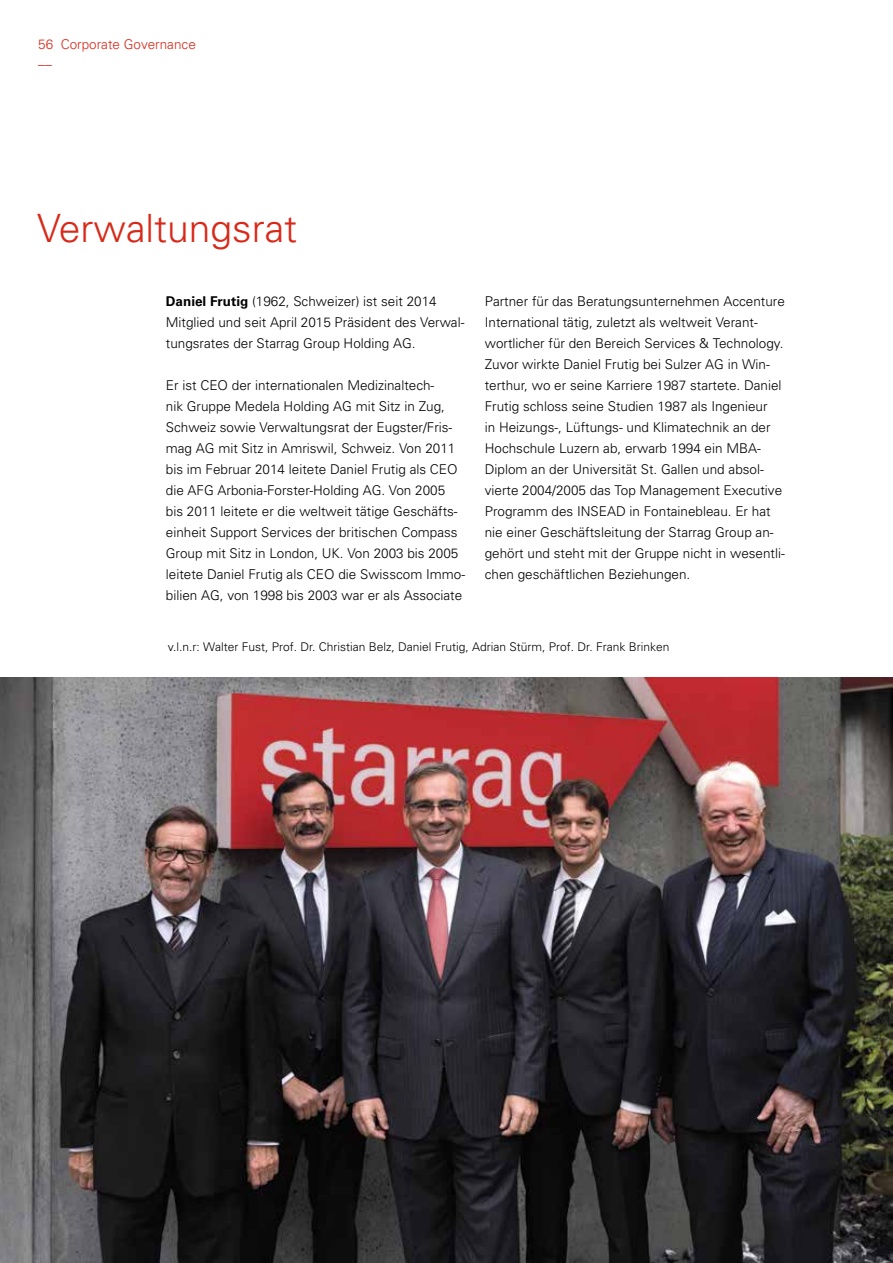
<style>
.page{position:relative;width:893px;height:1263px;background:#fff}
.page>*{position:absolute;margin:0;border:0;box-sizing:border-box;transform-origin:0 0}
.t1{font:300 39px "Univers";color:#d82818}
.t2{font:300 13.5px/21px "Univers";color:#000}
.t3{font:300 13.5px/19.5px "Univers";color:#d82818}
.t4{font:300 12px "Univers";color:#000}
.s1{font-weight:700}
</style>
<div class="page">
<img style="left:0;top:678px;width:893px;height:585px">
<p class="t3" style="left:38px;top:34px;width:159px">56 Corporate Governance ––</p>
<h1 class="t1" style="left:37px;top:205px;width:262px">Verwaltungsrat</h1>
<p class="t2" style="left:166px;top:290px;width:300px"><span class="s1">Daniel Frutig</span> (1962, Schweizer) ist seit 2014<br>Mitglied und seit April 2015 Präsident des Verwal&shy;tungsrates der Starrag Group Holding AG.</p>
<p class="t2" style="left:166px;top:374px;width:301px">Er ist CEO der internationalen Medizinaltech-<br>nik Gruppe Medela Holding AG mit Sitz in Zug, Schweiz sowie Verwaltungsrat der Eugster/Fris&shy;mag AG mit Sitz in Amriswil, Schweiz. Von 2011 bis im Februar 2014 leitete Daniel Frutig als CEO die AFG Arbonia-Forster-Holding AG. Von 2005 bis 2011 leitete er die weltweit tätige Geschäfts&shy;einheit Support Services der britischen Compass Group mit Sitz in London, UK. Von 2003 bis 2005 leitete Daniel Frutig als CEO die Swisscom Immo&shy;bilien AG, von 1998 bis 2003 war er als Associate</p>
<p class="t2" style="left:485px;top:290px;width:302px">Partner für das Beratungsunternehmen Accenture International tätig, zuletzt als weltweit Verant&shy;wortlicher für den Bereich Services &amp; Technology.<br>Zuvor wirkte Daniel Frutig bei Sulzer AG in Win&shy;terthur, wo er seine Karriere 1987 startete. Daniel Frutig schloss seine Studien 1987 als Ingenieur<br>in Heizungs-, Lüftungs- und Klimatechnik an der Hochschule Luzern ab, erwarb 1994 ein MBA-Diplom an der Universität St. Gallen und absol&shy;vierte 2004/2005 das Top Management Executive Programm des INSEAD in Fontainebleau. Er hat nie einer Geschäftsleitung der Starrag Group an&shy;gehört und steht mit der Gruppe nicht in wesentli&shy;chen geschäftlichen Beziehungen.</p>
<p class="t4" style="left:168px;top:640px;width:503px">v.l.n.r: Walter Fust, Prof. Dr. Christian Belz, Daniel Frutig, Adrian Stürm, Prof. Dr. Frank Brinken</p>
</div>
